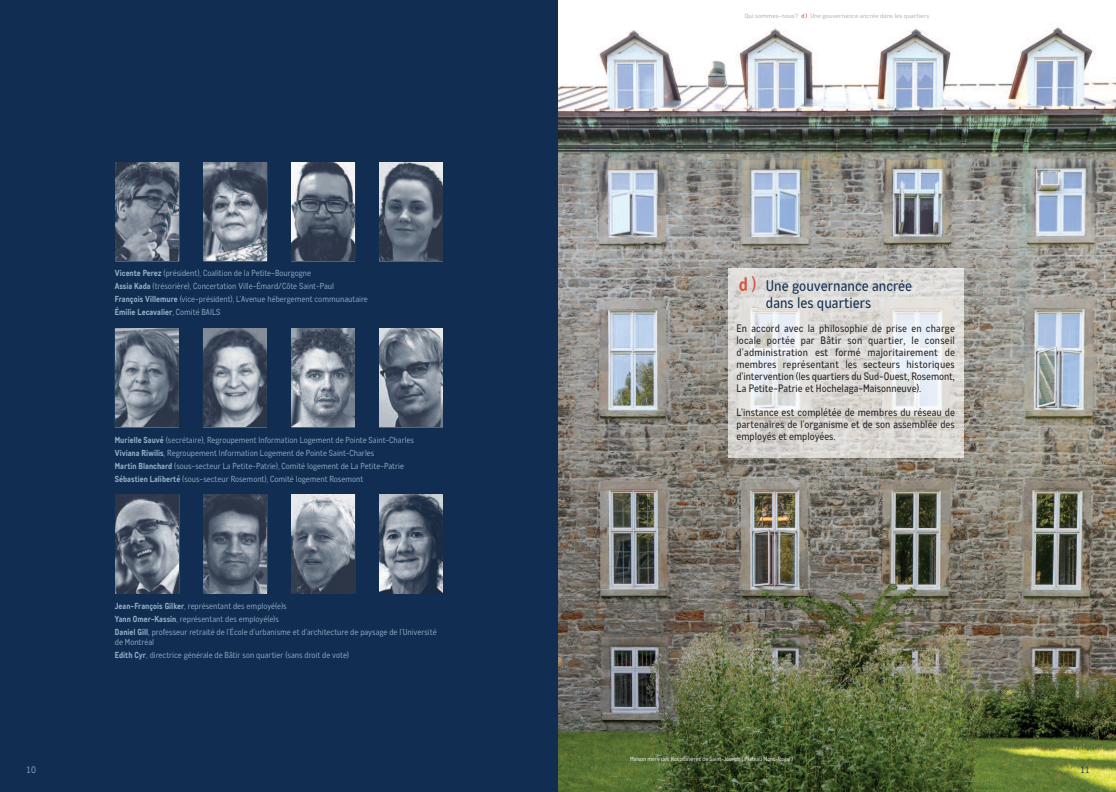
<style>
.page{position:relative;width:1116px;height:792px;background:#fff}
.page>*{position:absolute;margin:0;border:0;box-sizing:border-box;transform-origin:0 0}
.t1{font:15px/17px "CA Cula";color:#112d51}
.t2{font:10.5px/12px "CA Cula";color:#231f20;text-align:justify}
.t3{font:300 9px "CA Cula";color:#112d51}
.t4{font:300 9px "CA Cula";color:#98b4cd}
.t5{font:300 8.5px/13px "CA Cula";color:#98b4cd}
.t6{font:300 6.1px "CA Cula";color:#a8a9ad;scale:1.16 1}
.t7{font:300 6px "CA Cula";color:#fff}
.s1{font-weight:700}
.s2{font-weight:400;color:#db513f}
.s3{font-weight:700;font-size:19px;color:#db513f}
.s4{font-size:19px;color:#db513f}
</style>
<div class="page">
<div style="left:0;top:0;width:558px;height:792px;background:#112d51"></div>
<img style="left:558px;top:24px;width:558px;height:768px">
<img style="left:204px;top:162px;width:63px;height:99px">
<img style="left:116px;top:162px;width:63px;height:99px">
<img style="left:292px;top:162px;width:63px;height:99px">
<img style="left:380px;top:162px;width:63px;height:99px">
<svg style="left:203px;top:328px;width:64px;height:99px"></svg>
<img style="left:203px;top:329px;width:63px;height:98px">
<svg style="left:115px;top:328px;width:64px;height:99px"></svg>
<img style="left:115px;top:329px;width:63px;height:98px">
<svg style="left:379px;top:328px;width:64px;height:99px"></svg>
<img style="left:380px;top:329px;width:63px;height:98px">
<svg style="left:291px;top:328px;width:64px;height:99px"></svg>
<img style="left:292px;top:329px;width:62px;height:98px">
<svg style="left:115px;top:494px;width:64px;height:100px"></svg>
<img style="left:116px;top:495px;width:63px;height:98px">
<svg style="left:203px;top:494px;width:64px;height:100px"></svg>
<img style="left:204px;top:495px;width:63px;height:98px">
<svg style="left:291px;top:494px;width:64px;height:100px"></svg>
<img style="left:292px;top:495px;width:63px;height:98px">
<svg style="left:379px;top:494px;width:64px;height:100px"></svg>
<img style="left:380px;top:495px;width:63px;height:98px">
<img style="left:728px;top:269px;width:235px;height:188px">
<p class="t4" style="left:26px;top:767px;width:11px">10</p>
<p class="t5" style="left:115px;top:268px;width:255px"><span class="s1">Vicente Perez</span> (président), Coalition de la Petite-Bourgogne<br><span class="s1">Assia Kada</span> (trésorière), Concertation Ville-Émard/Côte Saint-Paul<br><span class="s1">François Villemure</span> (vice-président), L’Avenue hébergement communautaire <span class="s1">Émilie Lecavalier</span>, Comité BAILS</p>
<p class="t5" style="left:115px;top:434px;width:301px"><span class="s1">Murielle Sauvé</span> (secrétaire), Regroupement Information Logement de Pointe Saint-Charles <span class="s1">Viviana Riwilis</span>, Regroupement Information Logement de Pointe Saint-Charles<br><span class="s1">Martin Blanchard</span> (sous-secteur La Petite-Patrie), Comité logement de La Petite-Patrie <span class="s1">Sébastien Laliberté</span> (sous-secteur Rosemont), Comité logement Rosemont</p>
<p class="t5" style="left:115px;top:601px;width:323px"><span class="s1">Jean-François Gilker</span>, représentant des employé(e)s<br><span class="s1">Yann Omer-Kassin</span>, représentant des employé(e)s<br><span class="s1">Daniel Gill</span>, professeur retraité de l’École d’urbanisme et d’architecture de paysage de l’Université</p>
<p class="t5" style="left:115px;top:637px;width:236px">de Montréal<br><span class="s1">Edith Cyr</span>, directrice générale de Bâtir son quartier (sans droit de vote)</p>
<p class="t6" style="left:745px;top:14px;width:160px">Qui sommes-nous? <span class="s2">d)</span> Une gouvernance ancrée dans les quartiers</p>
<h1 class="t1" style="left:766px;top:278px;width:148px;text-indent:-27px"><span class="s3">d</span> <span class="s4">)</span> Une gouvernance ancrée dans les quartiers</h1>
<p class="t2" style="left:737px;top:323px;width:220px">En accord avec la philosophie de prise en charge locale portée par Bâtir son quartier, le conseil d’administration est formé majoritairement de membres représentant les secteurs historiques d’intervention (les quartiers du Sud-Ouest, Rosemont, La Petite-Patrie et Hochelaga-Maisonneuve).</p>
<p class="t2" style="left:737px;top:407px;width:220px">L’instance est complétée de membres du réseau de partenaires de l’organisme et de son assemblée des employés et employées.</p>
<p class="t7" style="left:630px;top:756px;width:165px">Maison mère des Hospitalières de Saint-Joseph ( Plateau Mont-Royal )</p>
<p class="t3" style="left:1080px;top:767px;width:11px">11</p>
</div>
